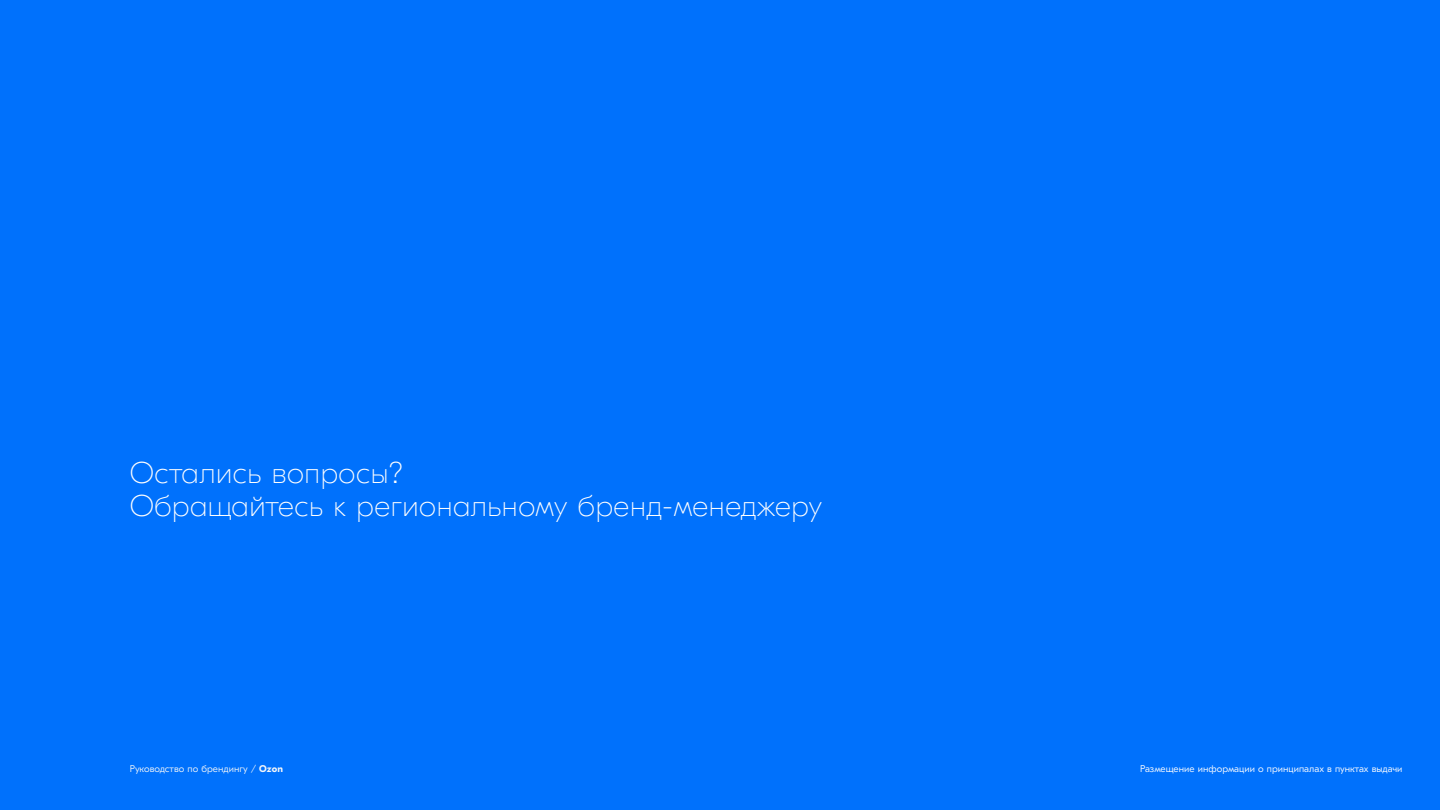
<style>
.page{position:relative;width:1440px;height:810px;background:#0071fc}
.page>*{position:absolute;margin:0;border:0;box-sizing:border-box;transform-origin:0 0}
.t1{font:200 30px/33px "GT Eesti Pro Display";letter-spacing:.02em;color:#fff}
.t2{font:300 9.75px "GT Eesti Pro Text";letter-spacing:.005em;color:#fff}
.t3{font:300 9.75px "GT Eesti Pro Text";letter-spacing:.005em;color:#f3f6f9}
.s1{font-weight:700}
</style>
<div class="page">
<p class="t1" style="left:130px;top:457px;width:694px">Остались вопросы?<br>Обращайтесь к региональному бренд-менеджеру</p>
<p class="t3" style="left:130px;top:763px;width:155px">Руководство по брендингу / <span class="s1">Ozon</span></p>
<p class="t2" style="left:1140px;top:763px;width:264px">Размещение информации о принципалах в пунктах выдачи</p>
</div>
